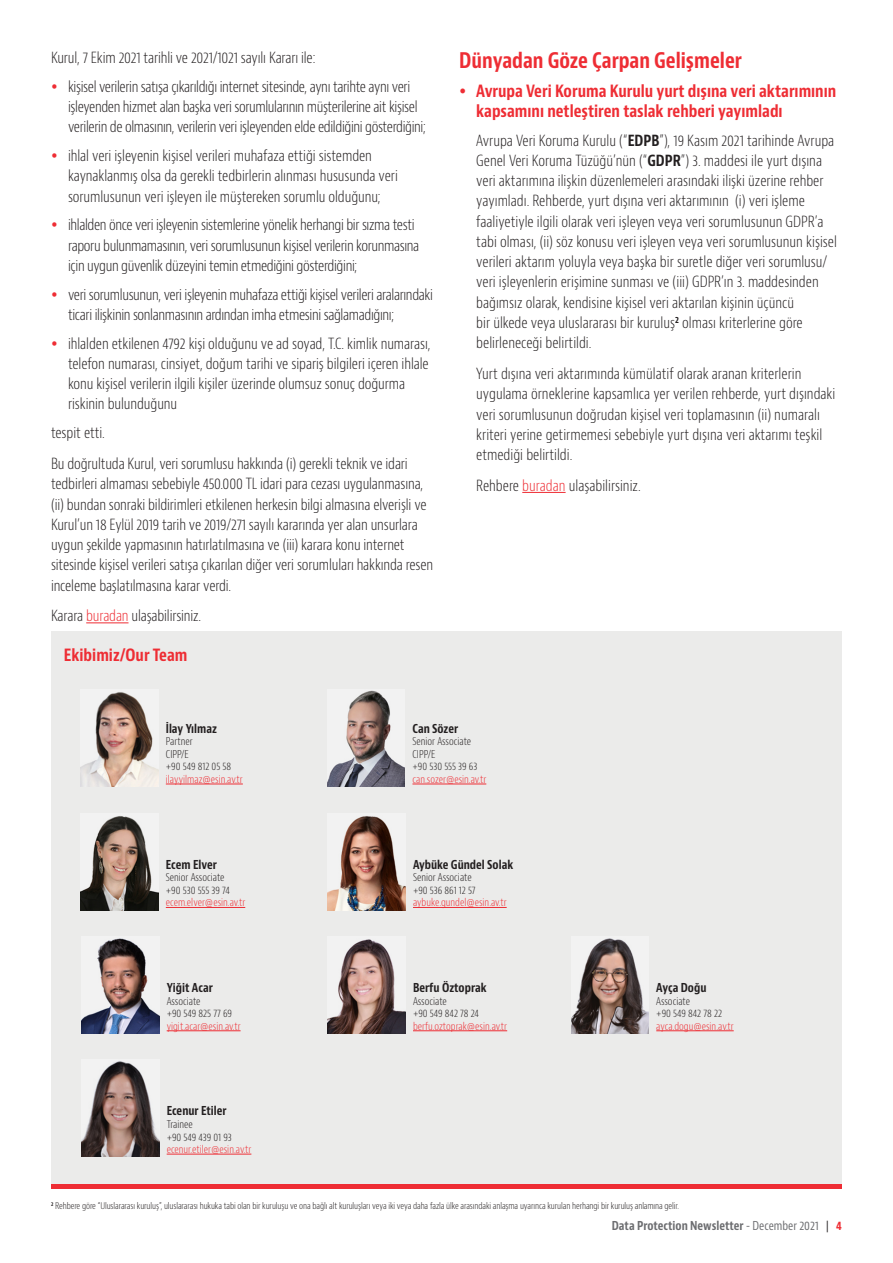
<style>
.page{position:relative;width:893px;height:1263px;background:#fff}
.page>*{position:absolute;margin:0;border:0;box-sizing:border-box;transform-origin:0 0}
.Heading_1{font:700 condensed 21px "Baker Mc Kenzie Bernini";color:#ee2d34;scale:.96 1}
.Body{font:700 condensed 16.5px/20.2px "Baker Mc Kenzie Bernini";color:#ee2d34}
.Body-2{font:300 condensed 15px/20.2px "Baker Mc Kenzie Bernini";letter-spacing:-.01em;color:#231f20}
.Name{font:700 condensed 12px "Baker Mc Kenzie Bernini";color:#231f20}
.t1{font:700 condensed 12px "Baker Mc Kenzie Bernini";color:#6c6d70}
.Contact_details{font:300 condensed 10.5px/12.6px "Baker Mc Kenzie Bernini";color:#231f20}
.Contact_details-2{font:300 condensed 10.5px "Baker Mc Kenzie Bernini";color:#ee2d34}
.Body-3{font:300 condensed 9px "Baker Mc Kenzie Bernini";letter-spacing:-.01em;color:#231f20}
.s1{color:#ee2d34}
.s2{font-weight:700}
.s3{font-weight:400}
.s4{font-weight:400;color:#231f20}
</style>
<div class="page">
<hr style="left:86px;top:623px;width:43px;height:1px;background:#ee2d34">
<hr style="left:522px;top:492px;width:44px;height:1px;background:#ee2d34">
<div style="left:51px;top:631px;width:791px;height:554px;background:#ebebea"></div>
<hr style="left:51px;top:1184px;width:791px;height:4px;background:#ee2d34">
<img style="left:81px;top:816px;width:77px;height:94px">
<img style="left:571px;top:938px;width:78px;height:95px">
<img style="left:81px;top:692px;width:77px;height:95px">
<img style="left:82px;top:938px;width:77px;height:95px">
<img style="left:327px;top:691px;width:78px;height:96px">
<img style="left:328px;top:939px;width:77px;height:94px">
<img style="left:328px;top:816px;width:77px;height:94px">
<hr style="left:166px;top:907px;width:79px;height:1px;background:#ee2d34">
<hr style="left:656px;top:1030px;width:78px;height:1px;background:#ee2d34">
<hr style="left:166px;top:784px;width:77px;height:1px;background:#ee2d34">
<hr style="left:167px;top:1030px;width:74px;height:1px;background:#ee2d34">
<hr style="left:412px;top:784px;width:74px;height:1px;background:#ee2d34">
<hr style="left:413px;top:1030px;width:94px;height:1px;background:#ee2d34">
<hr style="left:413px;top:907px;width:94px;height:1px;background:#ee2d34">
<img style="left:82px;top:1061px;width:77px;height:96px">
<hr style="left:167px;top:1154px;width:84px;height:1px;background:#ee2d34">
<p class="Body-2" style="left:51px;top:48px;width:266px">Kurul, 7 Ekim 2021 tarihli ve 2021/1021 sayılı Kararı ile:</p>
<p class="Body-2" style="left:68px;top:77px;width:359px">kişisel verilerin satışa çıkarıldığı internet sitesinde, aynı tarihte aynı veri işleyenden hizmet alan başka veri sorumlularının müşterilerine ait kişisel verilerin de olmasının, verilerin veri işleyenden elde edildiğini gösterdiğini;</p>
<p class="Body-2" style="left:68px;top:146px;width:331px">ihlal veri işleyenin kişisel verileri muhafaza ettiği sistemden kaynaklanmış olsa da gerekli tedbirlerin alınması hususunda veri sorumlusunun veri işleyen ile müştereken sorumlu olduğunu;</p>
<p class="Body-2" style="left:68px;top:215px;width:353px">ihlalden önce veri işleyenin sistemlerine yönelik herhangi bir sızma testi raporu bulunmamasının, veri sorumlusunun kişisel verilerin korunmasına için uygun güvenlik düzeyini temin etmediğini gösterdiğini;</p>
<p class="Body-2" style="left:68px;top:284px;width:366px">veri sorumlusunun, veri işleyenin muhafaza ettiği kişisel verileri aralarındaki ticari ilişkinin sonlanmasının ardından imha etmesini sağlamadığını;</p>
<p class="Body-2" style="left:68px;top:333px;width:364px">ihlalden etkilenen 4792 kişi olduğunu ve ad soyad, T.C. kimlik numarası, telefon numarası, cinsiyet, doğum tarihi ve sipariş bilgileri içeren ihlale konu kişisel verilerin ilgili kişiler üzerinde olumsuz sonuç doğurma riskinin bulunduğunu</p>
<p class="Body-2" style="left:51px;top:423px;width:55px">tespit etti.</p>
<p class="Body-2" style="left:51px;top:454px;width:384px">Bu doğrultuda Kurul, veri sorumlusu hakkında (i) gerekli teknik ve idari tedbirleri almaması sebebiyle 450.000 TL idari para cezası uygulanmasına, (ii) bundan sonraki bildirimleri etkilenen herkesin bilgi almasına elverişli ve Kurul’un 18 Eylül 2019 tarih ve 2019/271 sayılı kararında yer alan unsurlara uygun şekilde yapmasının hatırlatılmasına ve (iii) karara konu internet sitesinde kişisel verileri satışa çıkarılan diğer veri sorumluları hakkında resen inceleme başlatılmasına karar verdi.</p>
<p class="Body-2" style="left:51px;top:606px;width:152px">Karara <span class="s1">buradan</span> ulaşabilirsiniz.</p>
<p class="Body" style="left:64px;top:645px;width:125px">Ekibimiz/Our Team</p>
<p class="Heading_1" style="left:459px;top:47px;width:296px">Dünyadan Göze Çarpan Gelişmeler</p>
<p class="Body" style="left:476px;top:81px;width:362px">Avrupa Veri Koruma Kurulu yurt dışına veri aktarımının kapsamını netleştiren taslak rehberi yayımladı</p>
<p class="Body-2" style="left:476px;top:131px;width:362px">Avrupa Veri Koruma Kurulu (“<span class="s2">EDPB</span>”), 19 Kasım 2021 tarihinde Avrupa Genel Veri Koruma Tüzüğü’nün (“<span class="s2">GDPR</span>”) 3. maddesi ile yurt dışına veri aktarımına ilişkin düzenlemeleri arasındaki ilişki üzerine rehber yayımladı. Rehberde, yurt dışına veri aktarımının (i) veri işleme faaliyetiyle ilgili olarak veri işleyen veya veri sorumlusunun GDPR’a tabi olması, (ii) söz konusu veri işleyen veya veri sorumlusunun kişisel verileri aktarım yoluyla veya başka bir suretle diğer veri sorumlusu/ veri işleyenlerin erişimine sunması ve (iii) GDPR’ın 3. maddesinden bağımsız olarak, kendisine kişisel veri aktarılan kişinin üçüncü<br>bir ülkede veya uluslararası bir kuruluş<sup>2</sup> olması kriterlerine göre belirleneceği belirtildi.</p>
<p class="Body-2" style="left:476px;top:364px;width:361px">Yurt dışına veri aktarımında kümülatif olarak aranan kriterlerin uygulama örneklerine kapsamlıca yer verilen rehberde, yurt dışındaki veri sorumlusunun doğrudan kişisel veri toplamasının (ii) numaralı kriteri yerine getirmemesi sebebiyle yurt dışına veri aktarımı teşkil etmediği belirtildi.</p>
<p class="Body-2" style="left:476px;top:476px;width:166px">Rehbere <span class="s1">buradan</span> ulaşabilirsiniz.</p>
<p class="Name" style="left:166px;top:721px;width:53px">İlay Yılmaz</p>
<p class="Contact_details" style="left:166px;top:735px;width:28px">Partner<br>CIPP/E</p>
<p class="Contact_details" style="left:166px;top:760px;width:67px">+90 549 812 05 58</p>
<p class="Contact_details-2" style="left:166px;top:773px;width:78px">ilay.yilmaz@esin.av.tr</p>
<p class="Name" style="left:166px;top:857px;width:53px">Ecem Elver</p>
<p class="Contact_details" style="left:166px;top:871px;width:60px">Senior Associate</p>
<p class="Contact_details" style="left:166px;top:884px;width:66px">+90 530 555 39 74</p>
<p class="Contact_details-2" style="left:166px;top:896px;width:81px">ecem.elver@esin.av.tr</p>
<p class="Name" style="left:167px;top:980px;width:48px">Yiğit Acar</p>
<p class="Contact_details" style="left:167px;top:995px;width:35px">Associate</p>
<p class="Contact_details" style="left:167px;top:1007px;width:67px">+90 549 825 77 69</p>
<p class="Contact_details-2" style="left:167px;top:1019px;width:75px">yigit.acar@esin.av.tr</p>
<p class="Name" style="left:167px;top:1103px;width:61px">Ecenur Etiler</p>
<p class="Contact_details" style="left:167px;top:1118px;width:28px">Trainee</p>
<p class="Contact_details" style="left:167px;top:1131px;width:67px">+90 549 439 01 93</p>
<p class="Contact_details-2" style="left:167px;top:1143px;width:86px">ecenur.etiler@esin.av.tr</p>
<p class="Name" style="left:412px;top:721px;width:47px">Can Sözer</p>
<p class="Contact_details" style="left:412px;top:735px;width:60px">Senior Associate</p>
<p class="Contact_details" style="left:412px;top:748px;width:25px">CIPP/E</p>
<p class="Contact_details" style="left:412px;top:760px;width:66px">+90 530 555 39 63</p>
<p class="Contact_details-2" style="left:412px;top:773px;width:75px">can.sozer@esin.av.tr</p>
<p class="Name" style="left:413px;top:857px;width:102px">Aybüke Gündel Solak</p>
<p class="Contact_details" style="left:413px;top:871px;width:60px">Senior Associate</p>
<p class="Contact_details" style="left:413px;top:884px;width:64px">+90 536 861 12 57</p>
<p class="Contact_details-2" style="left:413px;top:896px;width:95px">aybuke.gundel@esin.av.tr</p>
<p class="Name" style="left:413px;top:980px;width:75px">Berfu Öztoprak</p>
<p class="Contact_details" style="left:413px;top:995px;width:35px">Associate</p>
<p class="Contact_details" style="left:413px;top:1007px;width:68px">+90 549 842 78 24</p>
<p class="Contact_details-2" style="left:413px;top:1019px;width:96px">berfu.oztoprak@esin.av.tr</p>
<p class="Name" style="left:656px;top:980px;width:52px">Ayça Doğu</p>
<p class="Contact_details" style="left:656px;top:995px;width:35px">Associate</p>
<p class="Contact_details" style="left:656px;top:1007px;width:67px">+90 549 842 78 22</p>
<p class="Contact_details-2" style="left:656px;top:1019px;width:79px">ayca.dogu@esin.av.tr</p>
<p class="Body-3" style="left:51px;top:1200px;width:629px"><sup>2</sup> Rehbere göre “Uluslararası kuruluş”, uluslararası hukuka tabi olan bir kuruluşu ve ona bağlı alt kuruluşları veya iki veya daha fazla ülke arasındaki anlaşma uyarınca kurulan herhangi bir kuruluş anlamına gelir.</p>
<p class="t1" style="left:612px;top:1218px;width:232px">Data Protection Newsletter <span class="s3">- December 2021</span> <span class="s4">|</span> <span class="s1">4</span></p>
</div>
